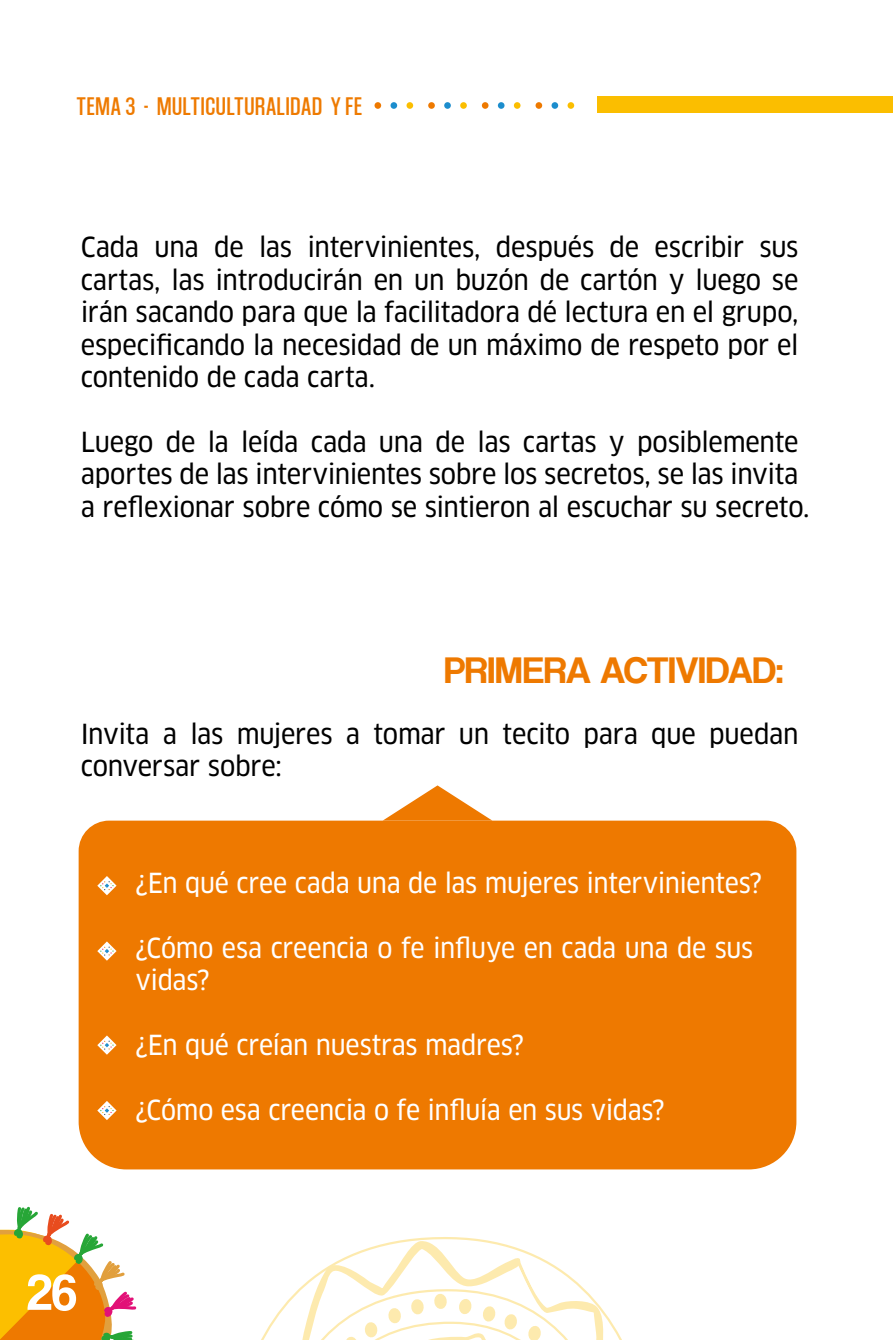
<style>
.page{position:relative;width:893px;height:1340px;background:#fff}
.page>*{position:absolute;margin:0;border:0;box-sizing:border-box;transform-origin:0 0}
.t1{font:51.75px "Coolvetica Rg";color:#fff}
.t2{font:38.02px "Coolvetica Rg";color:#ee7900}
.t3{font:27px/32.4px "Clan OT Narrow News";letter-spacing:-.01em;color:#000}
.t4{font:27px/32.4px "Clan OT Narrow News";letter-spacing:-.01em;color:#fff}
.t5{font:27px "Coolvetica Condensed Rg";letter-spacing:.025em;color:#ee7a00}
</style>
<div class="page">
<div style="left:597px;top:96px;width:296px;height:16px;background:#fbbe00"></div>
<div style="left:536px;top:102px;width:6px;height:7px;background:#ee7900;border-radius:50%"></div>
<div style="left:552px;top:102px;width:6px;height:7px;background:#1c8dcd;border-radius:50%"></div>
<div style="left:568px;top:102px;width:6px;height:7px;background:#fbbe00;border-radius:50%"></div>
<div style="left:482px;top:102px;width:6px;height:7px;background:#ee7900;border-radius:50%"></div>
<div style="left:498px;top:102px;width:6px;height:7px;background:#1c8dcd;border-radius:50%"></div>
<div style="left:514px;top:102px;width:6px;height:7px;background:#fbbe00;border-radius:50%"></div>
<div style="left:428px;top:102px;width:7px;height:7px;background:#ee7900;border-radius:50%"></div>
<div style="left:444px;top:102px;width:7px;height:7px;background:#1c8dcd;border-radius:50%"></div>
<div style="left:460px;top:102px;width:7px;height:7px;background:#fbbe00;border-radius:50%"></div>
<div style="left:374px;top:102px;width:7px;height:7px;background:#ee7900;border-radius:50%"></div>
<div style="left:390px;top:102px;width:7px;height:7px;background:#1c8dcd;border-radius:50%"></div>
<div style="left:406px;top:102px;width:7px;height:7px;background:#fbbe00;border-radius:50%"></div>
<div style="left:79px;top:820px;width:717px;height:349px;background:#ee7900"></div>
<svg style="left:383px;top:785px;width:109px;height:35px"></svg>
<svg style="left:234px;top:1143px;width:411px;height:196px"></svg>
<svg style="left:97px;top:876px;width:20px;height:19px"></svg>
<svg style="left:97px;top:941px;width:20px;height:19px"></svg>
<svg style="left:97px;top:1035px;width:20px;height:19px"></svg>
<svg style="left:97px;top:1100px;width:20px;height:20px"></svg>
<svg style="left:0;top:1206px;width:136px;height:133px"></svg>
<p class="t5" style="left:77px;top:89px;width:287px">TEMA 3 - MULTICULTURALIDAD Y FE</p>
<p class="t3" style="left:81px;top:231px;width:719px;text-align:justify">Cada una de las intervinientes, después de escribir sus cartas, las introducirán en un buzón de cartón y luego se irán sacando para que la facilitadora dé lectura en el grupo, especificando la necesidad de un máximo de respeto por el contenido de cada carta.</p>
<p class="t3" style="left:81px;top:426px;width:730px">Luego de la leída cada una de las cartas y posiblemente aportes de las intervinientes sobre los secretos, se las invita a reflexionar sobre cómo se sintieron al escuchar su secreto.</p>
<h2 class="t2" style="left:444px;top:648px;width:340px">PRIMERA ACTIVIDAD:</h2>
<p class="t3" style="left:81px;top:717px;width:719px">Invita a las mujeres a tomar un tecito para que puedan conversar sobre:</p>
<p class="t4" style="left:136px;top:867px;width:628px">¿En qué cree cada una de las mujeres intervinientes?</p>
<p class="t4" style="left:136px;top:932px;width:619px">¿Cómo esa creencia o fe influye en cada una de sus vidas?</p>
<p class="t4" style="left:136px;top:1029px;width:390px">¿En qué creían nuestras madres?</p>
<p class="t4" style="left:136px;top:1094px;width:531px">¿Cómo esa creencia o fe influía en sus vidas?</p>
<h1 class="t1" style="left:27px;top:1262px;width:51px">26</h1>
</div>
